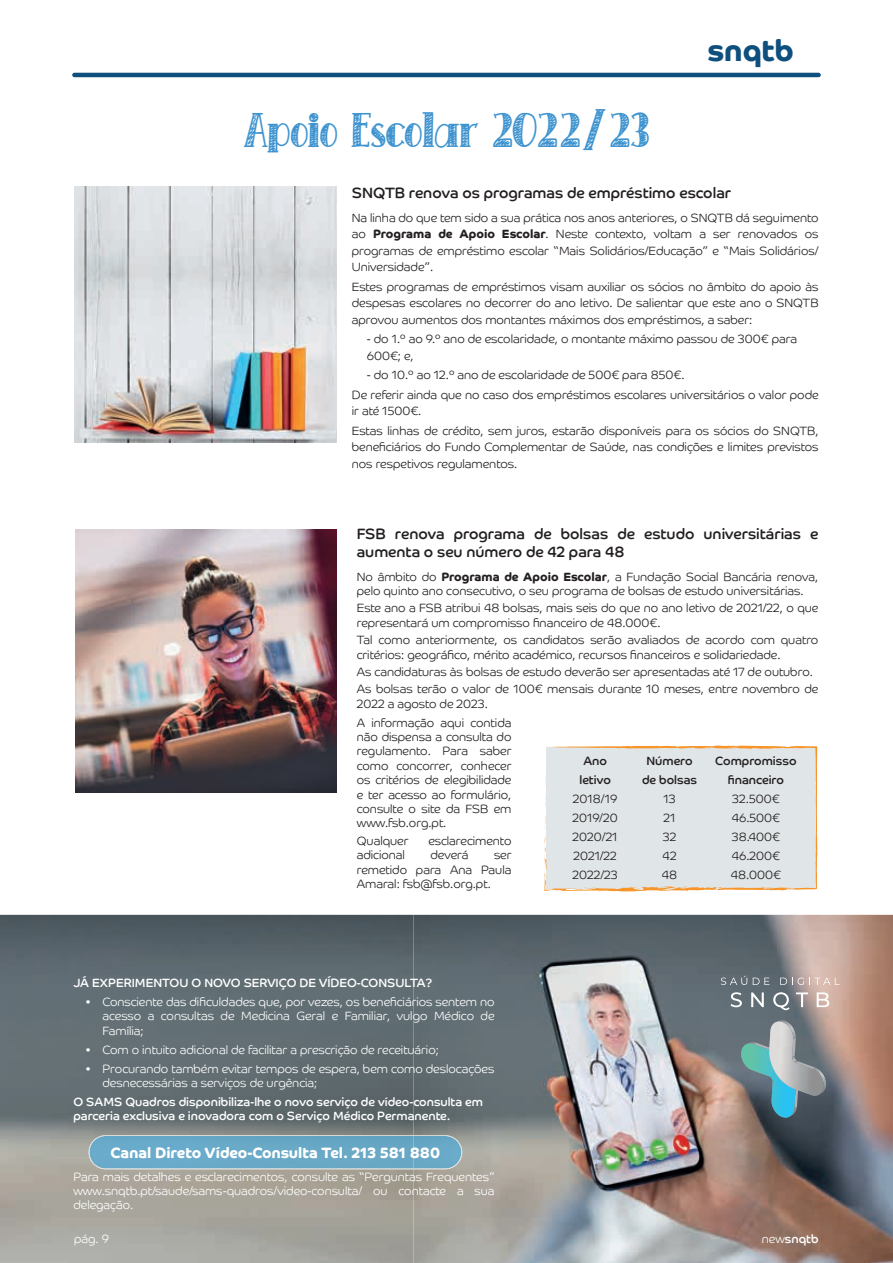
<style>
.page{position:relative;width:893px;height:1263px;background:#fff}
.page>*{position:absolute;margin:0;border:0;box-sizing:border-box;transform-origin:0 0}
.t1{font:49.5px "School Room";color:#3f94d0}
.t2{font:700 30px "Co Headline";color:#0e4f7d}
.t3{font:15px/18px "Co Headline";color:#231f20}
.t4{font:700 15px "Co Headline";color:#fff}
.t5{font:300 12px/14.4px "Co Headline";color:#231f20}
.t6{font:300 12px/14.4px "Co Headline";color:#fff;text-align:justify}
.t7{font:12px/14.4px "Co Headline";color:#fff}
.t8{font:12px/19px "Co Headline";color:#231f20;text-align:center}
.s1{font-weight:700}
.s2{font-weight:300}
</style>
<div class="page">
<img style="left:0;top:915px;width:893px;height:348px">
<hr style="left:72px;top:73px;width:749px;height:4px;background:#0e4f7d;border-radius:2px">
<img style="left:75px;top:186px;width:261px;height:256px">
<div style="left:544px;top:745px;width:274px;height:147px;background:#e0e5e7"></div>
<svg style="left:741px;top:1020px;width:85px;height:99px;background:#597c83"></svg>
<img style="left:769px;top:1021px;width:54px;height:74px">
<svg style="left:721px;top:976px;width:26px;height:9px"></svg>
<svg style="left:753px;top:978px;width:16px;height:7px"></svg>
<svg style="left:780px;top:977px;width:60px;height:8px"></svg>
<svg style="left:731px;top:992px;width:11px;height:15px"></svg>
<svg style="left:751px;top:992px;width:13px;height:15px"></svg>
<svg style="left:773px;top:992px;width:16px;height:18px"></svg>
<svg style="left:796px;top:992px;width:12px;height:15px"></svg>
<svg style="left:817px;top:992px;width:12px;height:15px"></svg>
<img style="left:89px;top:1135px;width:373px;height:34px">
<img style="left:76px;top:530px;width:260px;height:263px">
<h1 class="t1" style="left:245px;top:105px;width:407px">Apoio Escolar 2022/23</h1>
<h2 class="t2" style="left:708px;top:33px;width:88px">snqtb</h2>
<p class="t3" style="left:352px;top:183px;width:381px">SNQTB renova os programas de empréstimo escolar</p>
<p class="t5" style="left:352px;top:209px;width:468px;line-height:16.5px;text-align:justify">Na linha do que tem sido a sua prática nos anos anteriores, o SNQTB dá seguimento ao <span class="s1">Programa de Apoio Escolar</span>. Neste contexto, voltam a ser renovados os programas de empréstimo escolar “Mais Solidários/Educação” e “Mais Solidários/ Universidade”.</p>
<p class="t5" style="left:352px;top:278px;width:468px;line-height:16.5px;text-align:justify">Estes programas de empréstimos visam auxiliar os sócios no âmbito do apoio às despesas escolares no decorrer do ano letivo. De salientar que este ano o SNQTB aprovou aumentos dos montantes máximos dos empréstimos, a saber:</p>
<p class="t5" style="left:367px;top:331px;width:432px;line-height:16.5px">- do 1.º ao 9.º ano de escolaridade, o montante máximo passou de 300€ para<br>600€; e,</p>
<p class="t5" style="left:352px;top:365px;width:468px;line-height:19.5px;text-indent:15px">- do 10.º ao 12.º ano de escolaridade de 500€ para 850€.<br>De referir ainda que no caso dos empréstimos escolares universitários o valor pode</p>
<p class="t5" style="left:352px;top:401px;width:468px;line-height:19.5px">ir até 1500€.<br>Estas linhas de crédito, sem juros, estarão disponíveis para os sócios do SNQTB,</p>
<p class="t5" style="left:352px;top:439px;width:468px;line-height:16.5px">beneficiários do Fundo Complementar de Saúde, nas condições e limites previstos nos respetivos regulamentos.</p>
<p class="t3" style="left:357px;top:524px;width:463px">FSB renova programa de bolsas de estudo universitárias e aumenta o seu número de 42 para 48</p>
<p class="t5" style="left:357px;top:569px;width:463px">No âmbito do <span class="s1">Programa de Apoio Escolar</span>, a Fundação Social Bancária renova, pelo quinto ano consecutivo, o seu programa de bolsas de estudo universitárias.</p>
<p class="t5" style="left:357px;top:601px;width:463px">Este ano a FSB atribui 48 bolsas, mais seis do que no ano letivo de 2021/22, o que representará um compromisso financeiro de 48.000€.</p>
<p class="t5" style="left:357px;top:633px;width:463px">Tal como anteriormente, os candidatos serão avaliados de acordo com quatro critérios: geográfico, mérito académico, recursos financeiros e solidariedade.</p>
<p class="t5" style="left:357px;top:663px;width:463px;line-height:17.4px">As candidaturas às bolsas de estudo deverão ser apresentadas até 17 de outubro.<br>As bolsas terão o valor de 100€ mensais durante 10 meses, entre novembro de</p>
<p class="t5" style="left:357px;top:696px;width:133px">2022 a agosto de 2023.</p>
<p class="t5" style="left:357px;top:715px;width:156px;text-align:justify">A informação aqui contida não dispensa a consulta do regulamento. Para saber como concorrer, conhecer os critérios de elegibilidade e ter acesso ao formulário, consulte o site da FSB em www.fsb.org.pt.</p>
<p class="t5" style="left:357px;top:833px;width:53px">Qualquer</p>
<p class="t5" style="left:428px;top:833px;width:85px">esclarecimento</p>
<p class="t5" style="left:357px;top:848px;width:50px">adicional</p>
<p class="t5" style="left:430px;top:848px;width:39px">deverá</p>
<p class="t5" style="left:357px;top:848px;width:156px;text-align:justify;text-indent:137px">ser remetido para Ana Paula Amaral: fsb@fsb.org.pt.</p>
<p class="t7" style="left:73px;top:976px;width:360px">JÁ EXPERIMENTOU O NOVO SERVIÇO DE VÍDEO-CONSULTA?</p>
<p class="t6" style="left:102px;top:995px;width:394px;text-indent:-17px">• Consciente das dificuldades que, por vezes, os beneficiários sentem no acesso a consultas de Medicina Geral e Familiar, vulgo Médico de Família;</p>
<p class="t6" style="left:85px;top:1042px;width:355px">• Com o intuito adicional de facilitar a prescrição de receituário;</p>
<p class="t6" style="left:102px;top:1061px;width:393px;text-indent:-17px">• Procurando também evitar tempos de espera, bem como deslocações desnecessárias a serviços de urgência;</p>
<p class="t7" style="left:73px;top:1094px;width:411px">O SAMS Quadros disponibiliza-lhe o novo serviço de vídeo-consulta em parceria exclusiva e inovadora com o Serviço Médico Permanente.</p>
<p class="t4" style="left:111px;top:1144px;width:331px">Canal Direto Vídeo-Consulta Tel. 213 581 880</p>
<p class="t6" style="left:73px;top:1169px;width:423px">Para mais detalhes e esclarecimentos, consulte as “Perguntas Frequentes” www.snqtb.pt/saude/sams-quadros/video-consulta/ ou contacte a sua delegação.</p>
<p class="t8" style="left:579px;top:751px;width:33px">Ano letivo</p>
<p class="t5" style="left:572px;top:789px;width:47px;line-height:19px;text-align:justify">2018/19<br>2019/20<br>2020/21<br>2021/22<br>2022/23</p>
<p class="t8" style="left:642px;top:751px;width:57px">Número de bolsas</p>
<p class="t5" style="left:662px;top:789px;width:17px;line-height:19px">13<br>21<br>32<br>42<br>48</p>
<p class="t8" style="left:715px;top:751px;width:83px">Compromisso financeiro</p>
<p class="t5" style="left:731px;top:789px;width:52px;line-height:19px">32.500€<br>46.500€<br>38.400€<br>46.200€<br>48.000€</p>
<p class="t6" style="left:74px;top:1231px;width:37px">pág. 9</p>
<p class="t7" style="left:762px;top:1231px;width:58px"><span class="s2">new</span>snqtb</p>
</div>
